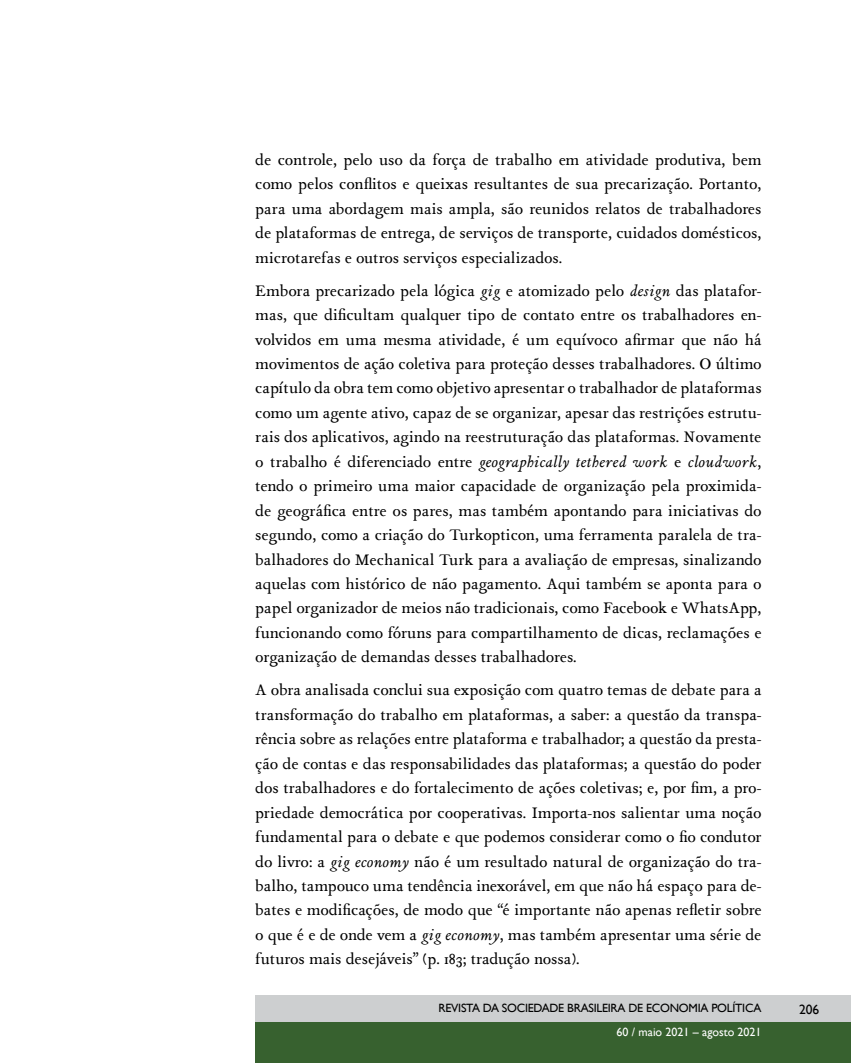
<style>
.page{position:relative;width:851px;height:1063px;background:#fff}
.page>*{position:absolute;margin:0;border:0;box-sizing:border-box;transform-origin:0 0}
.t1{font:16.5px/24.5px "Isidora";color:#000;text-align:justify}
.t2{font:13.5px "Gill Sans";color:#000}
.t3{font:12px "Gill Sans";letter-spacing:-.02em;color:#000}
.t4{font:12px "Gill Sans";color:#fff}
.s1{font-style:italic}
</style>
<div class="page">
<div style="left:255px;top:1022px;width:595px;height:41px;background:#37612f"></div>
<div style="left:255px;top:995px;width:595px;height:27px;background:#cdcfd0"></div>
<p class="t1" style="left:255px;top:147px;width:507px">de controle, pelo uso da força de trabalho em atividade produtiva, bem como pelos conflitos e queixas resultantes de sua precarização. Portanto, para uma abordagem mais ampla, são reunidos relatos de trabalhadores de plataformas de entrega, de serviços de transporte, cuidados domésticos, microtarefas e outros serviços especializados.</p>
<p class="t1" style="left:255px;top:278px;width:508px">Embora precarizado pela lógica <span class="s1">gig</span> e atomizado pelo <span class="s1">design</span> das platafor&shy;mas, que dificultam qualquer tipo de contato entre os trabalhadores en&shy;volvidos em uma mesma atividade, é um equívoco afirmar que não há movimentos de ação coletiva para proteção desses trabalhadores. O último capítulo da obra tem como objetivo apresentar o trabalhador de plataformas como um agente ativo, capaz de se organizar, apesar das restrições estrutu&shy;rais dos aplicativos, agindo na reestruturação das plataformas. Novamente o trabalho é diferenciado entre <span class="s1">geographically tethered work</span> e <span class="s1">cloudwork</span>, tendo o primeiro uma maior capacidade de organização pela proximida&shy;de geográfica entre os pares, mas também apontando para iniciativas do segundo, como a criação do Turkopticon, uma ferramenta paralela de tra&shy;balhadores do Mechanical Turk para a avaliação de empresas, sinalizando aquelas com histórico de não pagamento. Aqui também se aponta para o papel organizador de meios não tradicionais, como Facebook e WhatsApp, funcionando como fóruns para compartilhamento de dicas, reclamações e organização de demandas desses trabalhadores.</p>
<p class="t1" style="left:255px;top:677px;width:508px">A obra analisada conclui sua exposição com quatro temas de debate para a transformação do trabalho em plataformas, a saber: a questão da transpa&shy;rência sobre as relações entre plataforma e trabalhador; a questão da presta&shy;ção de contas e das responsabilidades das plataformas; a questão do poder dos trabalhadores e do fortalecimento de ações coletivas; e, por fim, a pro&shy;priedade democrática por cooperativas. Importa-nos salientar uma noção fundamental para o debate e que podemos considerar como o fio condutor do livro: a <span class="s1">gig economy</span> não é um resultado natural de organização do tra&shy;balho, tampouco uma tendência inexorável, em que não há espaço para de&shy;bates e modificações, de modo que “é importante não apenas refletir sobre o que é e de onde vem a <span class="s1">gig economy</span>, mas também apresentar uma série de futuros mais desejáveis” (p. 183; tradução nossa).</p>
<p class="t3" style="left:438px;top:1001px;width:324px">REVISTA DA SOCIEDADE BRASILEIRA DE ECONOMIA POLÍTICA</p>
<p class="t4" style="left:616px;top:1025px;width:146px">60 / maio 2021 – agosto 2021</p>
<p class="t2" style="left:799px;top:1001px;width:22px">206</p>
</div>
